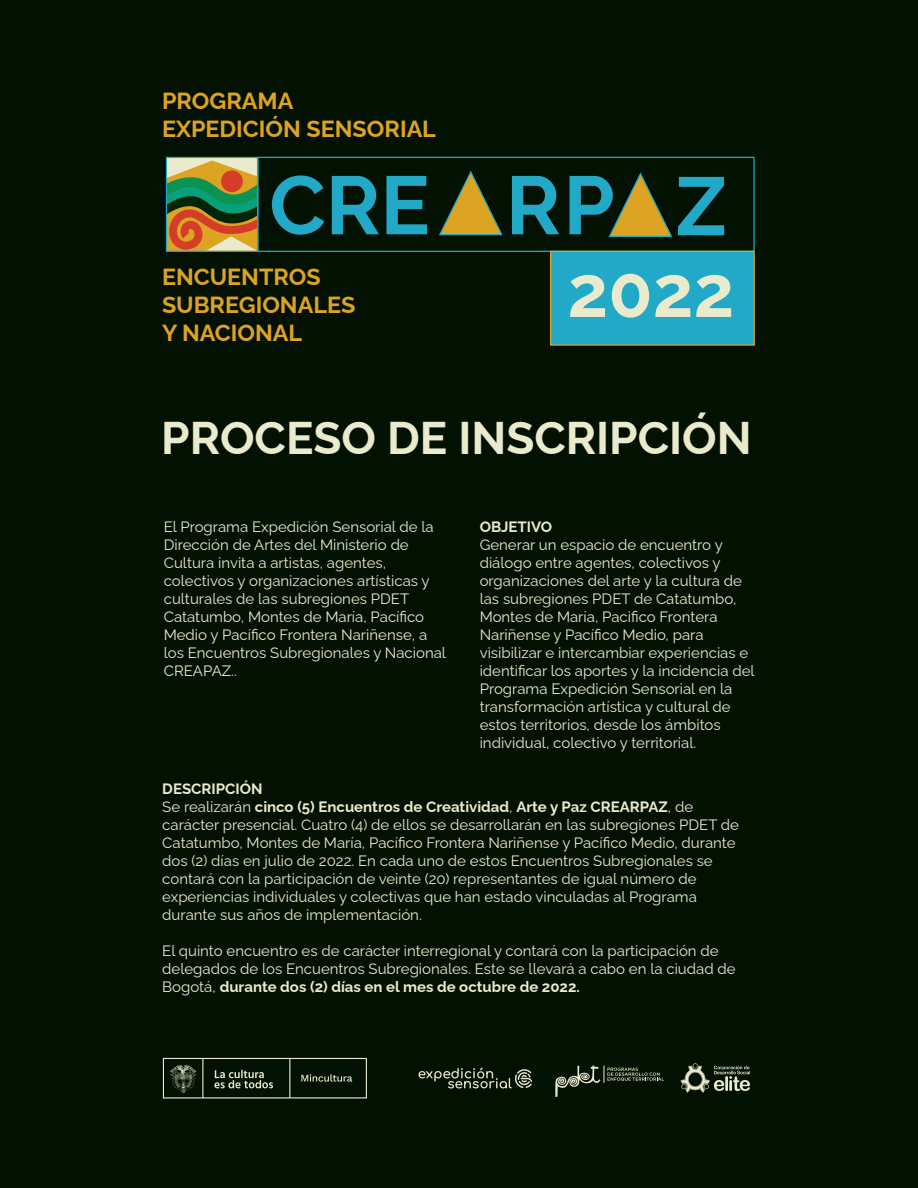
<style>
.page{position:relative;width:918px;height:1188px;background:#031103}
.page>*{position:absolute;margin:0;border:0;box-sizing:border-box;transform-origin:0 0}
.t1{font:700 72.38px "Raleway";color:#eaebcc}
.t2{font:700 45.75px "Raleway";color:#eaebcc}
.t3{font:700 23.33px/28px "Raleway";color:#dda322}
.t4{font:15px/18px "Raleway";color:#eaebcc}
.t5{font:700 15px "Raleway";color:#eaebcc}
.s1{font-weight:700}
</style>
<div class="page">
<svg style="left:258px;top:157px;width:497px;height:95px"></svg>
<div style="left:550px;top:251px;width:205px;height:95px;background:#22a9c7"></div>
<svg style="left:272px;top:175px;width:52px;height:60px"></svg>
<svg style="left:332px;top:176px;width:47px;height:58px"></svg>
<svg style="left:386px;top:176px;width:41px;height:58px"></svg>
<svg style="left:512px;top:176px;width:47px;height:58px"></svg>
<svg style="left:678px;top:177px;width:46px;height:58px"></svg>
<svg style="left:439px;top:171px;width:63px;height:64px"></svg>
<svg style="left:570px;top:172px;width:102px;height:65px"></svg>
<svg style="left:166px;top:157px;width:92px;height:95px;background:#928a4f"></svg>
<svg style="left:163px;top:1058px;width:204px;height:41px"></svg>
<svg style="left:681px;top:1063px;width:69px;height:30px"></svg>
<svg style="left:607px;top:1068px;width:57px;height:13px"></svg>
<svg style="left:555px;top:1066px;width:45px;height:31px"></svg>
<svg style="left:419px;top:1068px;width:113px;height:20px"></svg>
<h3 class="t3" style="left:162px;top:84px;width:275px">PROGRAMA<br>EXPEDICIÓN SENSORIAL</h3>
<h3 class="t3" style="left:162px;top:261px;width:195px">ENCUENTROS<br>SUBREGIONALES<br>Y NACIONAL</h3>
<h1 class="t1" style="left:567px;top:234px;width:168px">2022</h1>
<h2 class="t2" style="left:161px;top:402px;width:592px">PROCESO DE INSCRIPCIÓN</h2>
<p class="t4" style="left:164px;top:516px;width:284px">El Programa Expedición Sensorial de la Dirección de Artes del Ministerio de Cultura invita a artistas, agentes, colectivos y organizaciones artísticas y culturales de las subregiones PDET Catatumbo, Montes de María, Pacífico Medio y Pacífico Frontera Nariñense, a los Encuentros Subregionales y Nacional CREAPAZ..</p>
<p class="t5" style="left:480px;top:515px;width:74px">OBJETIVO</p>
<p class="t4" style="left:480px;top:534px;width:276px">Generar un espacio de encuentro y diálogo entre agentes, colectivos y organizaciones del arte y la cultura de las subregiones PDET de Catatumbo, Montes de María, Pacifico Frontera Nariñense y Pacífico Medio, para visibilizar e intercambiar experiencias e identificar los aportes y la incidencia del Programa Expedición Sensorial en la transformación artística y cultural de estos territorios, desde los ámbitos individual, colectivo y territorial.</p>
<p class="t4" style="left:162px;top:778px;width:578px"><span class="s1">DESCRIPCIÓN<br></span>Se realizarán <span class="s1">cinco (5) Encuentros de Creatividad</span>, <span class="s1">Arte y Paz CREARPAZ</span>, de carácter presencial. Cuatro (4) de ellos se desarrollarán en las subregiones PDET de Catatumbo, Montes de María, Pacífico Frontera Nariñense y Pacífico Medio, durante dos (2) días en julio de 2022. En cada uno de estos Encuentros Subregionales se contará con la participación de veinte (20) representantes de igual número de experiencias individuales y colectivas que han estado vinculadas al Programa durante sus años de implementación.</p>
<p class="t4" style="left:162px;top:940px;width:575px">El quinto encuentro es de carácter interregional y contará con la participación de delegados de los Encuentros Subregionales. Este se llevará a cabo en la ciudad de<br>Bogotá, <span class="s1">durante dos (2) días en el mes de octubre de 2022.</span></p>
</div>
